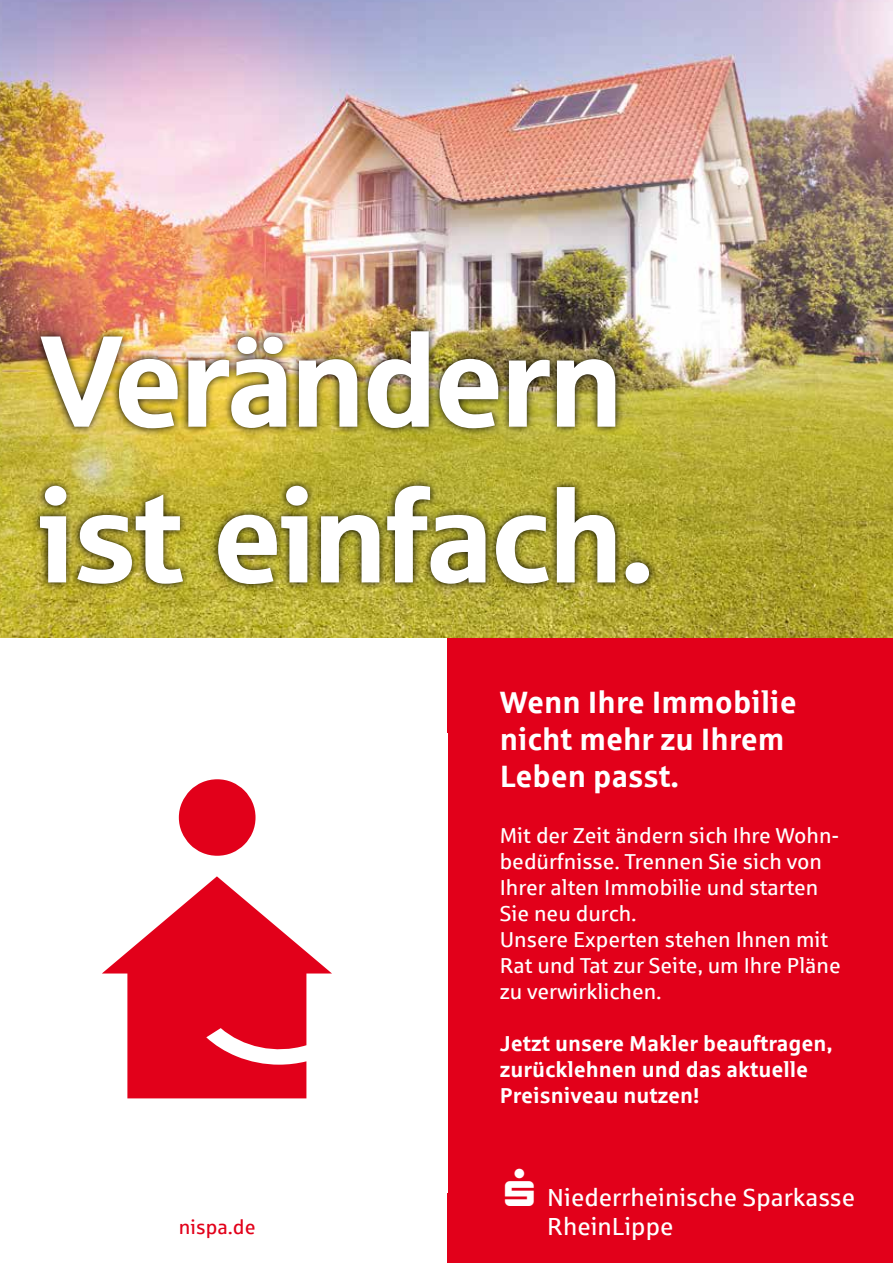
<style>
.page{position:relative;width:893px;height:1263px;background:#fff}
.page>*{position:absolute;margin:0;border:0;box-sizing:border-box;transform-origin:0 0}
.t1{font:129.75px/155.7px "Sparkasse Head";color:#fff}
.t2{font:700 30.9px/37px "Sparkasse Rg";color:#fff}
.t3{font:24.75px/29.7px "Sparkasse Rg";color:#fff}
.t4{font:21.6px/26px "Sparkasse Rg";color:#fff}
.t5{font:700 21.6px/26px "Sparkasse Rg";color:#fff}
.t6{font:20.1px "Sparkasse Rg";color:#e2001a}
</style>
<div class="page">
<div style="left:447px;top:638px;width:446px;height:625px;background:#e2001a"></div>
<img style="left:0;top:0;width:893px;height:638px">
<img style="left:31px;top:323px;width:626px;height:270px">
<svg style="left:102px;top:779px;width:230px;height:319px"></svg>
<h1 class="t1" style="left:40px;top:299px;width:615px">Verändern ist einfach.</h1>
<p class="t6" style="left:179px;top:1215px;width:78px">nispa.de</p>
<h2 class="t2" style="left:500px;top:683px;width:298px">Wenn Ihre Immobilie nicht mehr zu Ihrem<br>Leben passt.</h2>
<p class="t4" style="left:500px;top:822px;width:342px">Mit der Zeit ändern sich Ihre Wohn&shy;bedürfnisse. Trennen Sie sich von<br>Ihrer alten Immobilie und starten<br>Sie neu durch.<br>Unsere Experten stehen Ihnen mit<br>Rat und Tat zur Seite, um Ihre Pläne zu verwirklichen.</p>
<p class="t5" style="left:500px;top:1029px;width:334px">Jetzt unsere Makler beauftragen, zurücklehnen und das aktuelle<br>Preisniveau nutzen!</p>
<p class="t3" style="left:547px;top:1181px;width:309px">Niederrheinische Sparkasse<br>RheinLippe</p>
</div>
